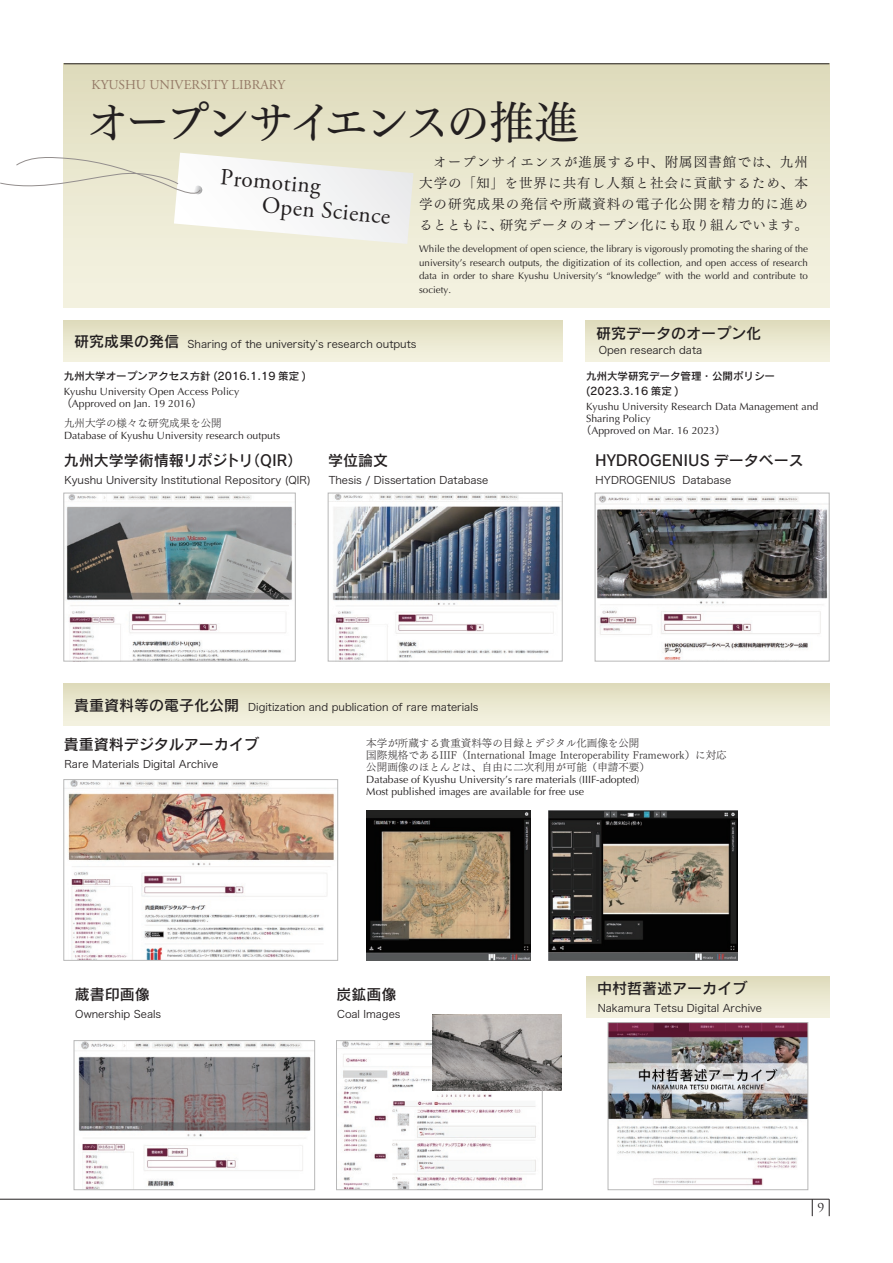
<style>
.page{position:relative;width:893px;height:1263px;background:#fff}
.page>*{position:absolute;margin:0;border:0;box-sizing:border-box;transform-origin:0 0}
.t1{font:45px "Tsuku Min Pro M";letter-spacing:-.1em;color:#231f20}
.t2{font:23.1px/24.2px "Adobe Garamond Pro";color:#231f20}
.t3{font:15px "Rodin Pro DB";color:#231f20}
.t4{font:13.5px/21px "Tsuku Min Pro R";letter-spacing:.04em;color:#231f20;text-align:justify}
.t5{font:13.5px "Adobe Garamond Pro";color:#947966}
.t6{font:12px "Trajan Pro";color:#231f20}
.t7{font:10.5px "Hira Kaku Pro W3";color:#231f20}
.t8{font:10.5px/12px "Optima";color:#231f20}
.t9{font:10.5px/12px "Tsuku Min Pro L";color:#231f20}
.t10{font:10.5px/15px "Rodin Pro DB";color:#231f20}
.t11{font:9.75px/13.5px "Optima";color:#231f20;text-align:justify}
.s1{font-family:"Rodin Pro DB";font-size:15px}
.s2{font-family:"Hira Kaku Pro W3"}
</style>
<div class="page">
<hr style="left:0;top:1199px;width:829px;height:1px;background:#231f20">
<div style="left:64px;top:64px;width:765px;height:243px;background:linear-gradient(to bottom,#dfdcbd,#f5f4e3)"></div>
<svg style="left:0;top:153px;width:413px;height:91px"></svg>
<div style="left:587px;top:977px;width:242px;height:41px;background:linear-gradient(to bottom,#dfdcbd,#f5f4e3)"></div>
<div style="left:64px;top:684px;width:765px;height:41px;background:linear-gradient(to bottom,#dfdcbc,#f5f4e3)"></div>
<div style="left:64px;top:320px;width:498px;height:41px;background:linear-gradient(to bottom,#dfdbbc,#f5f4e3)"></div>
<div style="left:586px;top:320px;width:243px;height:41px;background:linear-gradient(to bottom,#dfdbbc,#f5f4e3)"></div>
<hr style="left:64px;top:64px;width:765px;height:1px;background:#231f20">
<img style="left:610px;top:1024px;width:196px;height:162px">
<div style="left:608px;top:1022px;width:200px;height:168px;border:1px solid #b8b8b8"></div>
<img style="left:78px;top:1042px;width:233px;height:146px">
<div style="left:74px;top:1040px;width:241px;height:150px;border:1px solid #b8b8b8"></div>
<img style="left:338px;top:1042px;width:203px;height:146px">
<div style="left:336px;top:1040px;width:207px;height:150px;border:1px solid #b8b8b8"></div>
<img style="left:433px;top:1014px;width:129px;height:76px">
<img style="left:65px;top:781px;width:271px;height:178px">
<div style="left:63px;top:779px;width:275px;height:182px;border:1px solid #b8b8b8"></div>
<img style="left:366px;top:811px;width:164px;height:149px">
<img style="left:549px;top:811px;width:188px;height:149px">
<img style="left:66px;top:495px;width:227px;height:164px">
<div style="left:63px;top:493px;width:233px;height:168px;border:1px solid #b8b8b8"></div>
<img style="left:330px;top:495px;width:231px;height:164px">
<div style="left:328px;top:493px;width:235px;height:168px;border:1px solid #b8b8b8"></div>
<img style="left:597px;top:495px;width:231px;height:164px">
<div style="left:595px;top:493px;width:235px;height:168px;border:1px solid #b8b8b8"></div>
<svg style="left:829px;top:1199px;width:1px;height:17px"></svg>
<svg style="left:812px;top:1199px;width:1px;height:17px"></svg>
<p class="t5" style="left:92px;top:77px;width:195px">KYUSHU UNIVERSITY LIBRARY</p>
<h1 class="t1" style="left:85px;top:82px;width:496px">オープンサイエンスの推進</h1>
<h2 class="t2" style="left:265px;top:170px;width:130px;text-indent:-44px;rotate:5deg">Promoting<br>Open Science</h2>
<p class="t4" style="left:419px;top:150px;width:390px">　オープンサイエンスが進展する中、附属図書館では、九州大学の「知」を世界に共有し人類と社会に貢献するため、本学の研究成果の発信や所蔵資料の電子化公開を精力的に進めるとともに、研究データのオープン化にも取り組んでいます。</p>
<p class="t11" style="left:419px;top:242px;width:390px">While the development of open science, the library is vigorously promoting the sharing of the university’s research outputs, the digitization of its collection, and open access of research data in order to share Kyushu University’s “knowledge” with the world and contribute to society.</p>
<p class="t7" style="left:74px;top:334px;width:344px"><span class="s1">研究成果の発信</span> Sharing of the universityʼs research outputs</p>
<p class="t10" style="left:64px;top:368px;width:244px">九州大学オープンアクセス方針 (2016.1.19 策定 )</p>
<p class="t8" style="left:61px;top:385px;width:179px">Kyushu University Open Access Policy<span class="s2">（</span>Approved on Jan. 19 2016<span class="s2">）</span></p>
<p class="t9" style="left:64px;top:416px;width:159px">九州大学の様々な研究成果を公開</p>
<p class="t8" style="left:64px;top:429px;width:217px">Database of Kyushu University research outputs</p>
<h3 class="t3" style="left:64px;top:450px;width:240px">九州大学学術情報リポジトリ（QIR）</h3>
<p class="t7" style="left:64px;top:470px;width:248px">Kyushu University Institutional Repository (QIR)</p>
<h3 class="t3" style="left:328px;top:450px;width:62px">学位論文</h3>
<p class="t7" style="left:329px;top:470px;width:161px">Thesis / Dissertation Database</p>
<p class="t7" style="left:74px;top:698px;width:406px"><span class="s1">貴重資料等の電子化公開</span> Digitization and publication of rare materials</p>
<h3 class="t3" style="left:596px;top:323px;width:166px">研究データのオープン化</h3>
<p class="t7" style="left:599px;top:341px;width:105px">Open research data</p>
<p class="t10" style="left:586px;top:368px;width:190px">九州大学研究データ管理・公開ポリシー(2023.3.16 策定 )</p>
<p class="t8" style="left:586px;top:400px;width:234px">Kyushu University Research Data Management and</p>
<p class="t8" style="left:586px;top:412px;width:66px">Sharing Policy</p>
<p class="t8" style="left:581px;top:424px;width:146px"><span class="s2">（</span>Approved on Mar. 16 2023<span class="s2">）</span></p>
<h3 class="t3" style="left:595px;top:450px;width:210px">HYDROGENIUS データベース</h3>
<p class="t7" style="left:596px;top:470px;width:137px">HYDROGENIUS Database</p>
<h3 class="t3" style="left:64px;top:735px;width:196px">貴重資料デジタルアーカイブ</h3>
<p class="t9" style="left:366px;top:736px;width:362px">本学が所蔵する貴重資料等の目録とデジタル化画像を公開<br>国際規格であるIIIF（International Image Interoperability Framework）に対応公開画像のほとんどは、自由に二次利用が可能（申請不要）</p>
<p class="t8" style="left:366px;top:773px;width:275px">Database of Kyushu University’s rare materials (IIIF-adopted)<br>Most published images are available for free use</p>
<p class="t7" style="left:64px;top:755px;width:155px">Rare Materials Digital Archive</p>
<h3 class="t3" style="left:75px;top:984px;width:76px">蔵書印画像</h3>
<p class="t7" style="left:75px;top:1005px;width:87px">Ownership Seals</p>
<h3 class="t3" style="left:336px;top:984px;width:62px">炭鉱画像</h3>
<p class="t7" style="left:337px;top:1005px;width:65px">Coal Images</p>
<h3 class="t3" style="left:597px;top:979px;width:151px">中村哲著述アーカイブ</h3>
<p class="t7" style="left:598px;top:999px;width:166px">Nakamura Tetsu Digital Archive</p>
<p class="t6" style="left:817px;top:1200px;width:8px">9</p>
</div>
